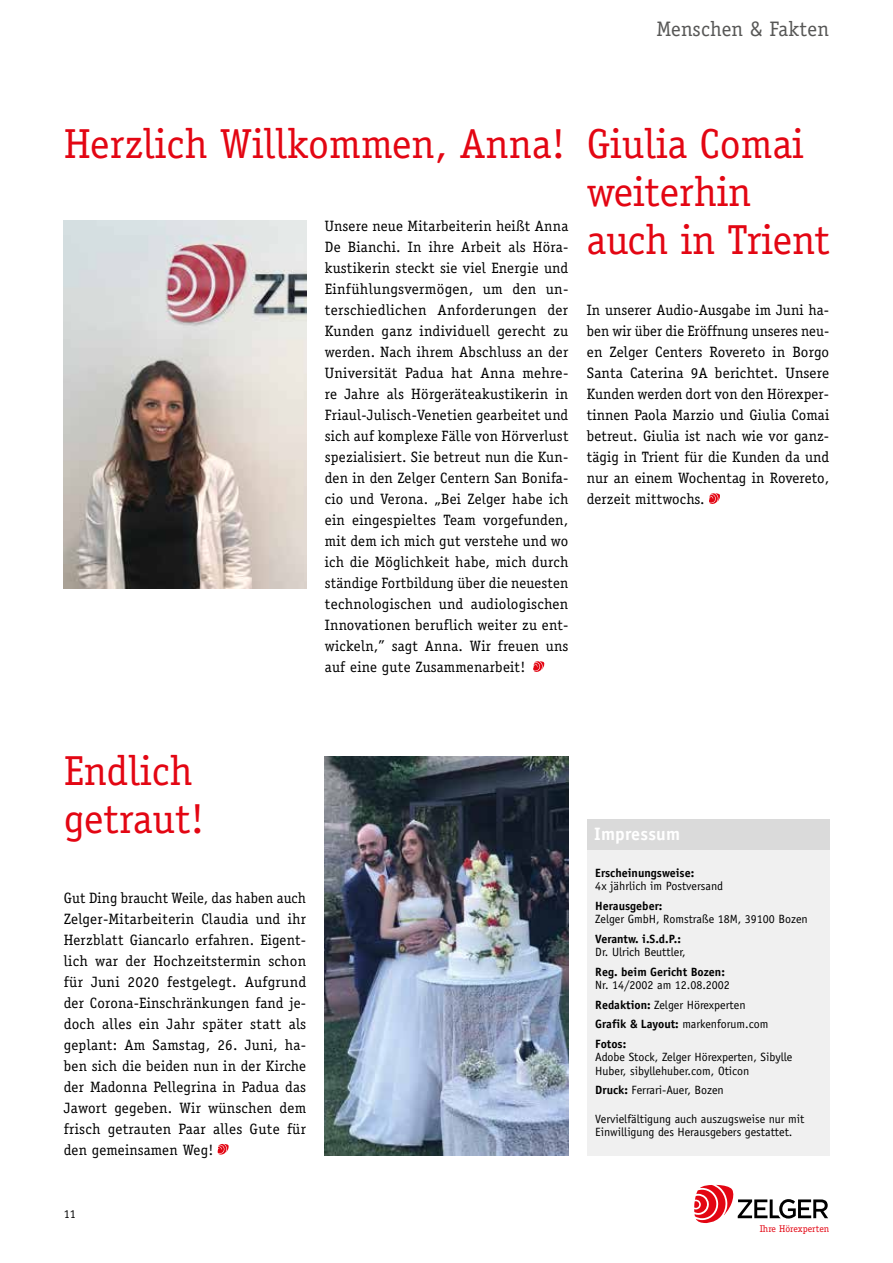
<style>
.page{position:relative;width:893px;height:1263px;background:#fff}
.page>*{position:absolute;margin:0;border:0;box-sizing:border-box;transform-origin:0 0}
.t1{font:42px/48px "Officina Serif";color:#e30613}
.t2{font:21px "Officina Serif";letter-spacing:.01em;color:#575756}
.t3{font:700 18px "Officina Sans";letter-spacing:.01em;color:#fff}
.t4{font:15px/21px "Officina Serif";letter-spacing:.015em;color:#000;text-align:justify}
.t5{font:12px/19.5px "Officina Sans";color:#000}
.t6{font:700 12px "Officina Sans";color:#000}
.t7{font:12px "Officina Serif";color:#000}
.t8{font:9.75px "Officina Serif";color:#e30613}
.s1{font-weight:700}
</style>
<div class="page">
<svg style="left:694px;top:1185px;width:134px;height:38px"></svg>
<div style="left:587px;top:840px;width:242px;height:316px;background:#f0f0f0"></div>
<div style="left:587px;top:819px;width:242px;height:31px;background:#dadada"></div>
<svg style="left:218px;top:1144px;width:11px;height:10px"></svg>
<svg style="left:533px;top:661px;width:12px;height:11px"></svg>
<svg style="left:709px;top:493px;width:11px;height:11px"></svg>
<img style="left:64px;top:220px;width:242px;height:368px">
<img style="left:325px;top:756px;width:243px;height:399px">
<h2 class="t2" style="left:657px;top:16px;width:174px">Menschen &amp; Fakten</h2>
<h1 class="t1" style="left:64px;top:120px;width:503px">Herzlich Willkommen, Anna!</h1>
<p class="t4" style="left:325px;top:216px;width:245px">Unsere neue Mitarbeiterin heißt Anna De Bianchi. In ihre Arbeit als Höra&shy;kustikerin steckt sie viel Energie und Einfühlungsvermögen, um den un&shy;terschiedlichen Anforderungen der Kunden ganz individuell gerecht zu werden. Nach ihrem Abschluss an der Universität Padua hat Anna mehre&shy;re Jahre als Hörgeräteakustikerin in Friaul-Julisch-Venetien gearbeitet und sich auf komplexe Fälle von Hörverlust spezialisiert. Sie betreut nun die Kun&shy;den in den Zelger Centern San Bonifa&shy;cio und Verona. „Bei Zelger habe ich ein eingespieltes Team vorgefunden, mit dem ich mich gut verstehe und wo ich die Möglichkeit habe, mich durch ständige Fortbildung über die neuesten technologischen und audiologischen Innovationen beruflich weiter zu ent&shy;wickeln,” sagt Anna. Wir freuen uns auf eine gute Zusammenarbeit!</p>
<h1 class="t1" style="left:587px;top:120px;width:245px">Giulia Comai weiterhin auch in Trient</h1>
<p class="t4" style="left:587px;top:300px;width:244px">In unserer Audio-Ausgabe im Juni ha&shy;ben wir über die Eröffnung unseres neu&shy;en Zelger Centers Rovereto in Borgo Santa Caterina 9A berichtet. Unsere Kunden werden dort von den Hörexper&shy;tinnen Paola Marzio und Giulia Comai betreut. Giulia ist nach wie vor ganz&shy;tägig in Trient für die Kunden da und nur an einem Wochentag in Rovereto, derzeit mittwochs.</p>
<h1 class="t1" style="left:64px;top:747px;width:142px">Endlich getraut!</h1>
<p class="t4" style="left:64px;top:888px;width:244px">Gut Ding braucht Weile, das haben auch Zelger-Mitarbeiterin Claudia und ihr Herzblatt Giancarlo erfahren. Eigent&shy;lich war der Hochzeitstermin schon für Juni 2020 festgelegt. Aufgrund der Corona-Einschränkungen fand je&shy;doch alles ein Jahr später statt als geplant: Am Samstag, 26. Juni, ha&shy;ben sich die beiden nun in der Kirche der Madonna Pellegrina in Padua das Jawort gegeben. Wir wünschen dem frisch getrauten Paar alles Gute für den gemeinsamen Weg!</p>
<p class="t7" style="left:64px;top:1207px;width:13px">11</p>
<p class="t3" style="left:594px;top:823px;width:87px">Impressum</p>
<p class="t6" style="left:595px;top:865px;width:100px">Erscheinungsweise:</p>
<p class="t5" style="left:595px;top:876px;width:129px">4x jährlich im Postversand</p>
<p class="t6" style="left:595px;top:898px;width:69px">Herausgeber:</p>
<p class="t5" style="left:595px;top:909px;width:214px">Zelger GmbH, Romstraße 18M, 39100 Bozen</p>
<p class="t6" style="left:595px;top:931px;width:87px">Verantw. i.S.d.P.:</p>
<p class="t5" style="left:595px;top:942px;width:92px">Dr. Ulrich Beuttler,</p>
<p class="t6" style="left:595px;top:964px;width:131px">Reg. beim Gericht Bozen:</p>
<p class="t5" style="left:595px;top:975px;width:175px">Nr. 14/2002 am 12.08.2002<br><span class="s1">Redaktion:</span> Zelger Hörexperten<br><span class="s1">Grafik &amp; Layout:</span> markenforum.com<br><span class="s1">Fotos:</span></p>
<p class="t5" style="left:595px;top:1050px;width:199px;line-height:13.5px">Adobe Stock, Zelger Hörexperten, Sibylle<br>Huber, sibyllehuber.com, Oticon</p>
<p class="t5" style="left:595px;top:1080px;width:130px"><span class="s1">Druck:</span> Ferrari-Auer, Bozen</p>
<p class="t5" style="left:595px;top:1112px;width:211px;line-height:13.5px">Vervielfältigung auch auszugsweise nur mit<br>Einwilligung des Herausgebers gestattet.</p>
<p class="t8" style="left:760px;top:1223px;width:71px">Ihre Hörexperten</p>
</div>
